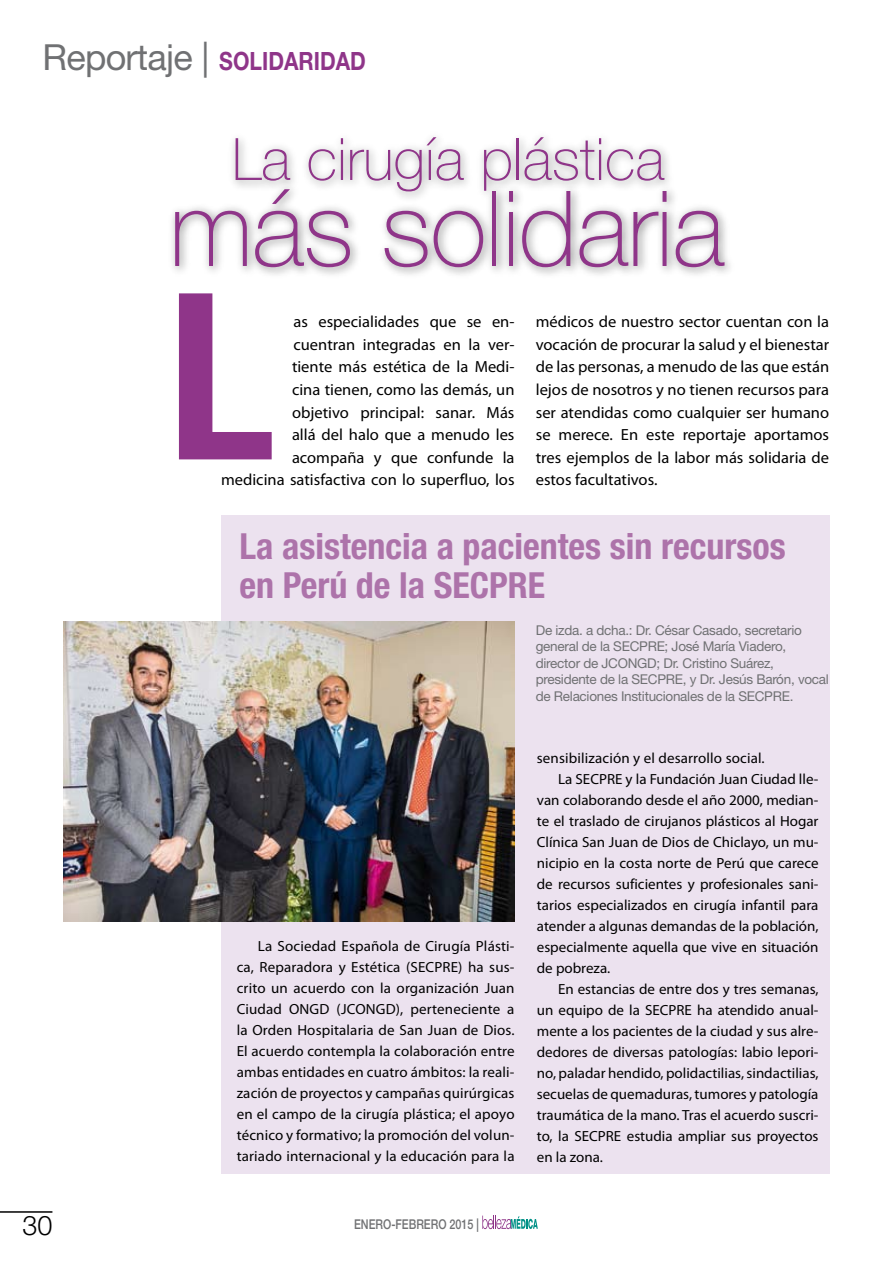
<style>
.page{position:relative;width:893px;height:1263px;background:#fff}
.page>*{position:absolute;margin:0;border:0;box-sizing:border-box;transform-origin:0 0}
.t1{font:700 condensed 232.5px "Helvetica Neue LT Std";color:#8f3589}
.t2{font:100 105px "Helvetica Neue LT Std";letter-spacing:-.01em;color:#8f3589}
.t3{font:100 58.5px "Helvetica Neue LT Std";color:#8f3589}
.t4{font:700 condensed 36px/39px "Helvetica Neue LT Std";color:#ad73aa}
.t5{font:300 27px "Helvetica Neue LT Std";color:#000}
.t6{font:700 25.2px "Helvetica Neue LT Std";color:#8f3589;scale:.84 1}
.t7{font:16.2px/22.5px "Myriad Pro";color:#000;text-align:right}
.t8{font:14.7px/21px "Myriad Pro";color:#000;text-align:justify}
.t9{font:13.5px/16.5px "Helvetica Neue LT Std";letter-spacing:-.02em;color:#707173}
.t10{font:500 13.5px "Helvetica Neue LT Std";color:#707173;scale:.8 1}
.s1{font-weight:400;font-size:36px;color:#707173}
</style>
<div class="page">
<svg style="left:482px;top:1215px;width:56px;height:14px"></svg>
<hr style="left:0;top:1211px;width:52px;height:2px;background:#000">
<div style="left:221px;top:516px;width:608px;height:658px;background:#ece2ef"></div>
<div style="left:227px;top:130px;width:449px;height:74px;background:#000;opacity:.5"></div>
<div style="left:166px;top:181px;width:570px;height:100px;background:#000;opacity:.5"></div>
<img style="left:64px;top:622px;width:450px;height:300px">
<h3 class="t6" style="left:43px;top:45px;width:386px"><span class="s1">Reportaje |</span> SOLIDARIDAD</h3>
<h3 class="t3" style="left:232px;top:126px;width:434px">La cirugía plástica</h3>
<h2 class="t2" style="left:169px;top:169px;width:557px">más solidaria</h2>
<h1 class="t1" style="left:167px;top:236px;width:109px">L</h1>
<p class="t7" style="left:221px;top:311px;width:295px">as especialidades que se en-<br>cuentran integradas en la ver-<br>tiente más estética de la Medi-<br>cina tienen, como las demás, un<br>objetivo principal: sanar. Más<br>allá del halo que a menudo les acompaña y que confunde la<br>medicina satisfactiva con lo superfluo, los</p>
<p class="t7" style="left:536px;top:311px;width:295px;text-align:justify">médicos de nuestro sector cuentan con la vocación de procurar la salud y el bienestar de las personas, a menudo de las que están lejos de nosotros y no tienen recursos para ser atendidas como cualquier ser humano se merece. En este reportaje aportamos tres ejemplos de la labor más solidaria de estos facultativos.</p>
<h3 class="t4" style="left:240px;top:526px;width:548px">La asistencia a pacientes sin recursos en Perú de la SECPRE</h3>
<p class="t8" style="left:237px;top:935px;width:279px;text-indent:21px">La Sociedad Española de Cirugía Plásti&shy;ca, Reparadora y Estética (SECPRE) ha sus&shy;crito un acuerdo con la organización Juan Ciudad ONGD (JCONGD), perteneciente a la Orden Hospitalaria de San Juan de Dios.<br>El acuerdo contempla la colaboración entre ambas entidades en cuatro ámbitos: la reali&shy;zación de proyectos y campañas quirúrgicas en el campo de la cirugía plástica; el apoyo técnico y formativo; la promoción del volun&shy;tariado internacional y la educación para la</p>
<h3 class="t5" style="left:22px;top:1209px;width:32px">30</h3>
<p class="t10" style="left:354px;top:1216px;width:158px">ENERO-FEBRERO 2015 |</p>
<p class="t9" style="left:536px;top:621px;width:295px">De izda. a dcha.: Dr. César Casado, secretario general de la SECPRE; José María Viadero, director de JCONGD; Dr. Cristino Suárez, presidente de la SECPRE, y Dr. Jesús Barón, vocal de Relaciones Institucionales de la SECPRE.</p>
<p class="t8" style="left:537px;top:747px;width:229px">sensibilización y el desarrollo social.</p>
<p class="t8" style="left:558px;top:768px;width:262px">La SECPRE y la Fundación Juan Ciudad lle-</p>
<p class="t8" style="left:537px;top:789px;width:283px">van colaborando desde el año 2000, median-</p>
<p class="t8" style="left:537px;top:810px;width:283px">te el traslado de cirujanos plásticos al Hogar</p>
<p class="t8" style="left:537px;top:831px;width:283px">Clínica San Juan de Dios de Chiclayo, un mu-</p>
<p class="t8" style="left:537px;top:852px;width:283px">nicipio en la costa norte de Perú que carece</p>
<p class="t8" style="left:537px;top:873px;width:283px">de recursos suficientes y profesionales sani-</p>
<p class="t8" style="left:537px;top:894px;width:283px">tarios especializados en cirugía infantil para</p>
<p class="t8" style="left:537px;top:915px;width:283px">atender a algunas demandas de la población,</p>
<p class="t8" style="left:537px;top:936px;width:283px">especialmente aquella que vive en situación</p>
<p class="t8" style="left:537px;top:957px;width:75px">de pobreza.</p>
<p class="t8" style="left:558px;top:978px;width:262px">En estancias de entre dos y tres semanas,</p>
<p class="t8" style="left:537px;top:999px;width:283px">un equipo de la SECPRE ha atendido anual-</p>
<p class="t8" style="left:537px;top:1020px;width:283px">mente a los pacientes de la ciudad y sus alre-</p>
<p class="t8" style="left:537px;top:1041px;width:283px">dedores de diversas patologías: labio lepori-</p>
<p class="t8" style="left:537px;top:1062px;width:283px">no, paladar hendido, polidactilias, sindactilias,</p>
<p class="t8" style="left:537px;top:1083px;width:283px">secuelas de quemaduras, tumores y patología</p>
<p class="t8" style="left:537px;top:1104px;width:283px">traumática de la mano. Tras el acuerdo suscri-</p>
<p class="t8" style="left:537px;top:1125px;width:283px">to, la SECPRE estudia ampliar sus proyectos</p>
<p class="t8" style="left:537px;top:1146px;width:68px">en la zona.</p>
</div>
